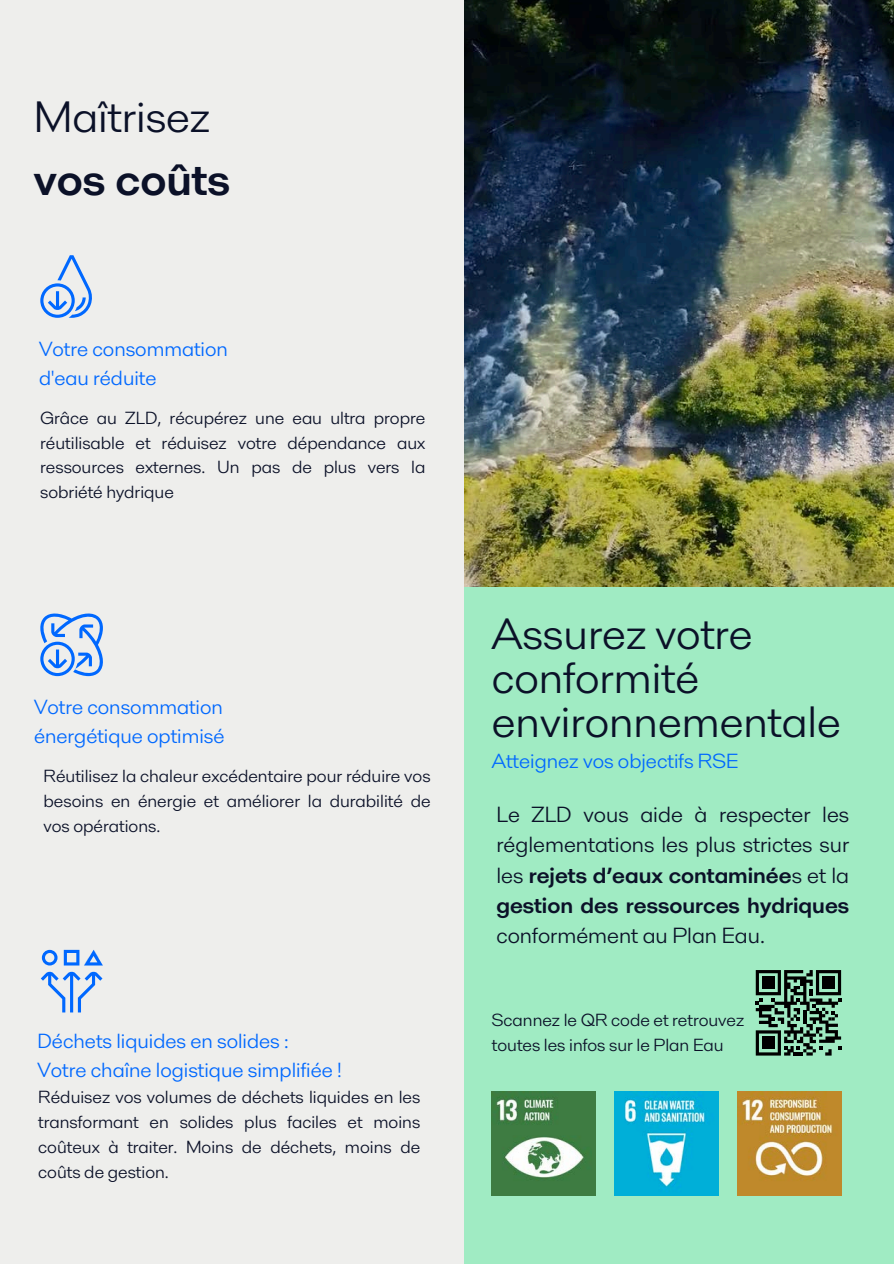
<style>
.page{position:relative;width:894px;height:1264px;background:#fff}
.page>*{position:absolute;margin:0;border:0;box-sizing:border-box;transform-origin:0 0}
.t1{font:45px/43.8px "Alfa Laval";color:#0b1128}
.t2{font:22.5px/30.3px "Alfa Laval";color:#0b1128;text-align:justify}
.t3{font:21px/29.2px "Alfa Laval";color:#0068ff}
.t4{font:18px/24.8px "Alfa Laval";color:#0b1128;text-align:justify}
.s1{font-weight:700}
</style>
<div class="page">
<div style="left:0;top:0;width:893px;height:1263px;background:#eeeeec"></div>
<div style="left:463px;top:0;width:430px;height:1263px;background:#a0ebc3"></div>
<img style="left:492px;top:1091px;width:103px;height:104px">
<img style="left:614px;top:1091px;width:104px;height:104px">
<img style="left:737px;top:1091px;width:103px;height:104px">
<img style="left:464px;top:0;width:429px;height:586px">
<svg style="left:40px;top:255px;width:52px;height:63px"></svg>
<svg style="left:40px;top:613px;width:63px;height:63px"></svg>
<svg style="left:42px;top:949px;width:15px;height:16px"></svg>
<svg style="left:41px;top:971px;width:61px;height:41px"></svg>
<svg style="left:64px;top:949px;width:39px;height:16px"></svg>
<svg style="left:755px;top:970px;width:86px;height:85px"></svg>
<p class="t1" style="left:34px;top:85px;width:198px;line-height:63px">Maîtrisez <span class="s1">vos coûts</span></p>
<p class="t3" style="left:39px;top:334px;width:190px">Votre consommation d'eau réduite</p>
<p class="t4" style="left:40px;top:405px;width:386px">Grâce au ZLD, récupérez une eau ultra propre réutilisable et réduisez votre dépendance aux ressources externes. Un pas de plus vers la sobriété hydrique</p>
<p class="t3" style="left:34px;top:692px;width:192px">Votre consommation énergétique optimisé</p>
<h1 class="t4" style="left:44px;top:763px;width:388px">Réutilisez la chaleur excédentaire pour réduire vos besoins en énergie et améliorer la durabilité de vos opérations.</h1>
<p class="t3" style="left:37px;top:1025px;width:306px">Déchets liquides en solides :<br>Votre chaîne logistique simplifiée !</p>
<h2 class="t4" style="left:38px;top:1084px;width:383px">Réduisez vos volumes de déchets liquides en les transformant en solides plus faciles et moins coûteux à traiter. Moins de déchets, moins de coûts de gestion.</h2>
<p class="t1" style="left:492px;top:611px;width:350px">Assurez votre conformité environnementale</p>
<h2 class="t3" style="left:492px;top:746px;width:248px">Atteignez vos objectifs RSE</h2>
<p class="t2" style="left:496px;top:798px;width:354px">Le ZLD vous aide à respecter les réglementations les plus strictes sur les <span class="s1">rejets d’eaux contaminée</span>s et la <span class="s1">gestion des ressources hydriques </span>conformément au Plan Eau.</p>
<p class="t4" style="left:492px;top:1007px;width:254px">Scannez le QR code et retrouvez toutes les infos sur le Plan Eau</p>
</div>
